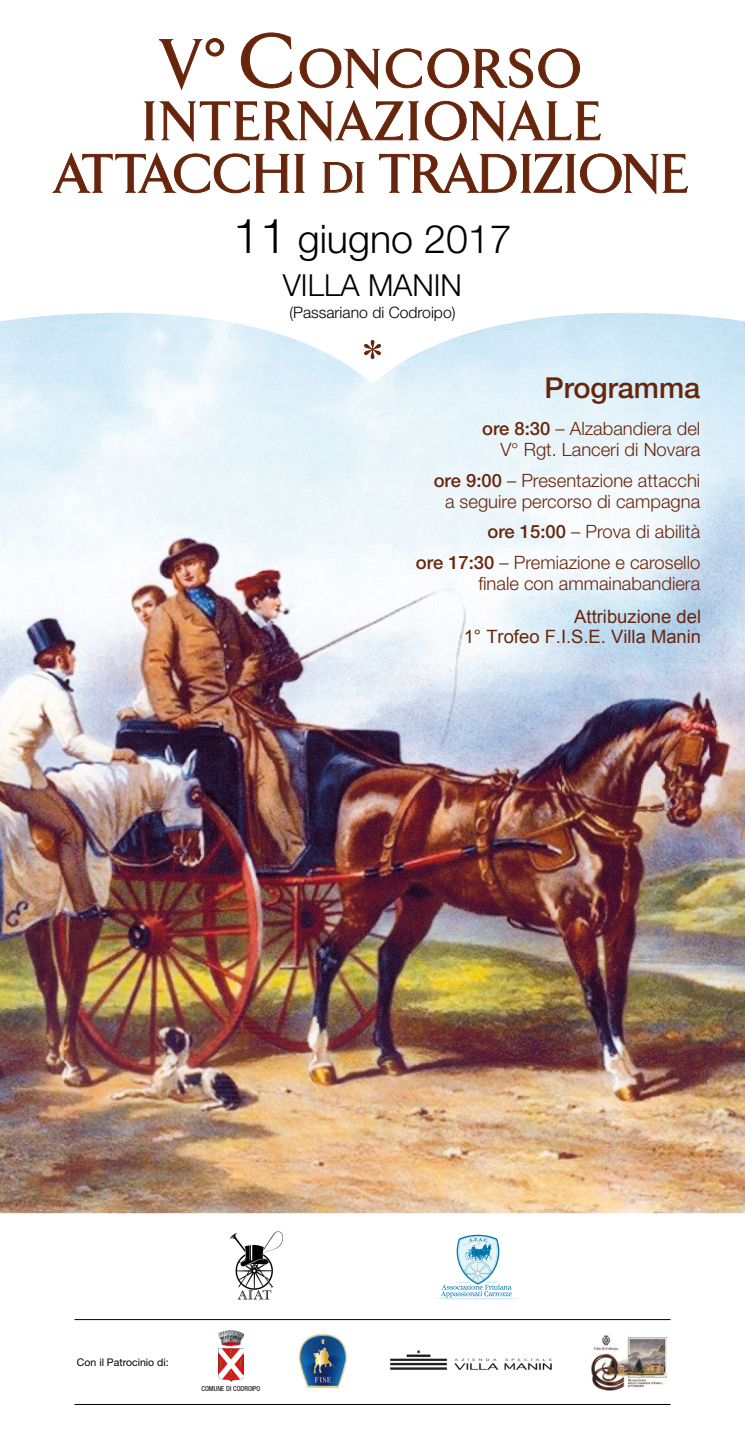
<style>
.page{position:relative;width:745px;height:1439px;background:#fff}
.page>*{position:absolute;margin:0;border:0;box-sizing:border-box;transform-origin:0 0}
.t1{font:500 55.65px/52.5px "Arrow";letter-spacing:.05em;color:#67260c;text-align:center}
.t2{font:300 39.38px "Helvetica Neue LT Std";color:#000}
.t3{font:300 30.36px "Helvetica Neue LT Std";color:#000}
.t4{font:500 28.88px "Helvetica Neue LT Std";color:#67260c}
.t5{font:300 18.38px/21px "Helvetica Neue LT Std";color:#67260c;text-align:right}
.t6{font:18.38px/19.9px "Arial";color:#67260c;text-align:right}
.t7{font:300 15.75px "Helvetica Neue LT Std";color:#000}
.t8{font:10.5px "Helvetica Neue LT Std";color:#000}
.t9{font:condensed 6.91px "Helvetica Neue LT Std";color:#000}
.s1{font-size:70px}
.s2{font-size:78.75px}
.s3{font-size:43.75px}
.s4{font-size:48.12px}
.s5{font-weight:500}
</style>
<div class="page">
<svg style="left:159px;top:38px;width:65px;height:52px"></svg>
<svg style="left:240px;top:32px;width:51px;height:57px"></svg>
<svg style="left:299px;top:48px;width:281px;height:41px"></svg>
<svg style="left:143px;top:100px;width:458px;height:42px"></svg>
<svg style="left:52px;top:153px;width:253px;height:41px"></svg>
<svg style="left:322px;top:162px;width:43px;height:31px"></svg>
<svg style="left:379px;top:153px;width:309px;height:41px"></svg>
<img style="left:0;top:313px;width:744px;height:900px">
<img style="left:390px;top:1350px;width:162px;height:20px">
<img style="left:218px;top:1330px;width:26px;height:51px">
<svg style="left:364px;top:340px;width:17px;height:19px"></svg>
<div style="left:432px;top:1230px;width:89px;height:71px;background:linear-gradient(to right,#fff,#fff)"></div>
<svg style="left:433px;top:1234px;width:87px;height:65px"></svg>
<img style="left:230px;top:1231px;width:53px;height:69px">
<hr style="left:74px;top:1404px;width:596px;height:1px;background:#000">
<hr style="left:74px;top:1319px;width:596px;height:1px;background:#000">
<svg style="left:604px;top:1337px;width:63px;height:54px"></svg>
<img style="left:591px;top:1335px;width:75px;height:55px">
<img style="left:298px;top:1333px;width:49px;height:54px">
<h1 class="t1" style="left:56px;top:44px;width:633px"><span class="s1">V°</span> <span class="s2">C</span>ONCORSO<br>INTERNAZIONALE<br>ATTACCHI <span class="s3">DI</span> TRADIZIONE</h1>
<h2 class="t2" style="left:233px;top:215px;width:280px"><span class="s4">11</span> giugno 2017</h2>
<h3 class="t3" style="left:283px;top:267px;width:180px">VILLA MANIN</h3>
<p class="t7" style="left:289px;top:303px;width:168px">(Passariano di Codroipo)</p>
<h3 class="t4" style="left:544px;top:370px;width:157px">Programma</h3>
<p class="t5" style="left:482px;top:417px;width:219px"><span class="s5">ore 8:30</span> – Alzabandiera del<br>V° Rgt. Lanceri di Novara</p>
<p class="t5" style="left:433px;top:469px;width:268px"><span class="s5">ore 9:00</span> – Presentazione attacchi a seguire percorso di campagna</p>
<p class="t5" style="left:415px;top:516px;width:285px;line-height:30.6px"><span class="s5">ore 15:00</span> – Prova di abilità<br><span class="s5">ore 17:30</span> – Premiazione e carosello</p>
<p class="t5" style="left:478px;top:572px;width:223px">finale con ammainabandiera</p>
<p class="t6" style="left:463px;top:607px;width:239px">Attribuzione del<br>1° Trofeo F.I.S.E. Villa Manin</p>
<p class="t8" style="left:77px;top:1355px;width:93px">Con il Patrocinio di:</p>
<p class="t9" style="left:201px;top:1384px;width:60px">COMUNE DI CODROIPO</p>
</div>
